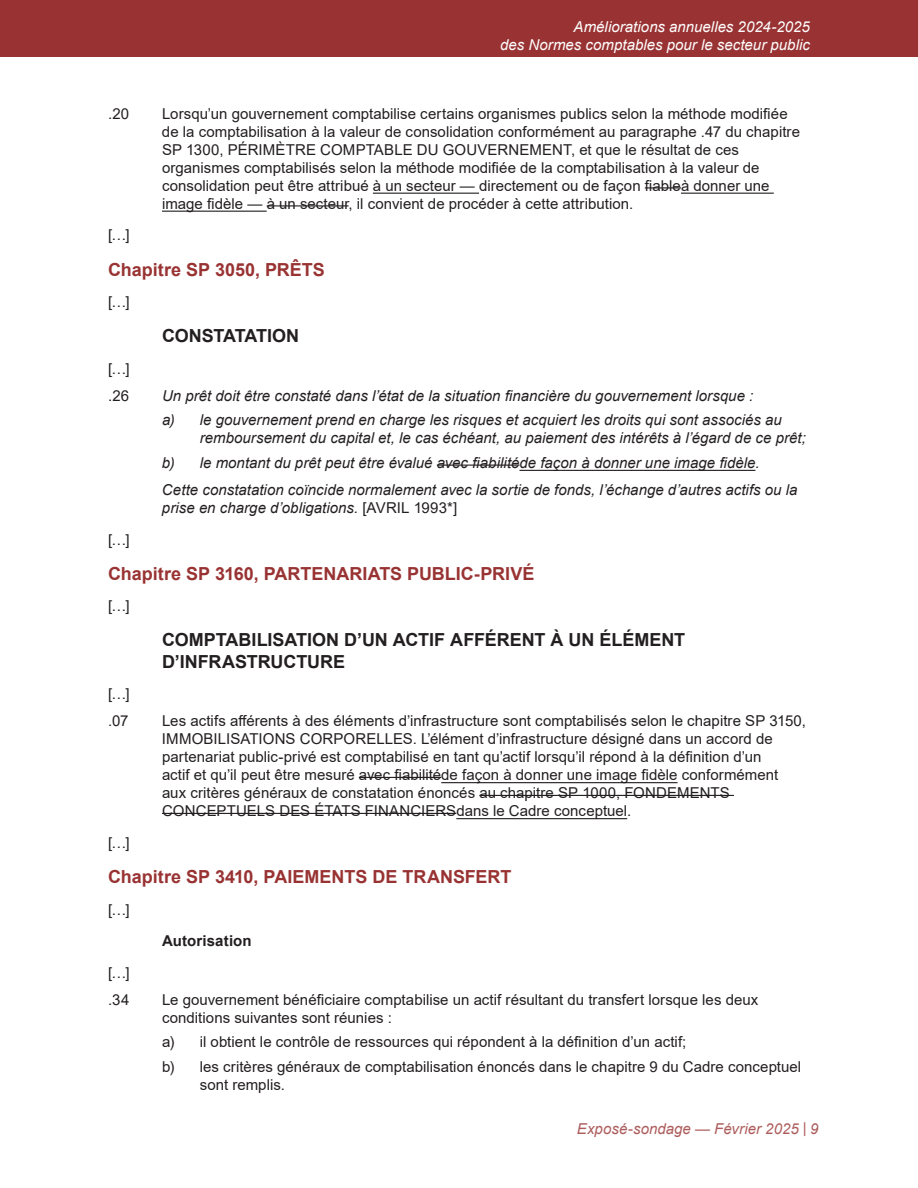
<style>
.page{position:relative;width:918px;height:1188px;background:#fff}
.page>*{position:absolute;margin:0;border:0;box-sizing:border-box;transform-origin:0 0}
.t1{font:700 18px "Arial";color:#933}
.t2{font:700 18px/21.6px "Arial";letter-spacing:-.005em;color:#231f20}
.t3{font:15px/18px "Arial";letter-spacing:.005em;color:#231f20}
.t4{font:italic 15px/18px "Arial";color:#231f20}
.t5{font:italic 15px/18px "Arial";letter-spacing:.005em;color:#fff;text-align:right}
.t6{font:italic 15px "Arial";letter-spacing:.005em;color:#ad5c5c}
.t7{font:700 15px "Arial";letter-spacing:.01em;color:#231f20}
.s1{font-style:normal}
</style>
<div class="page">
<div style="left:0;top:0;width:918px;height:57px;background:#933"></div>
<hr style="left:373px;top:193px;width:106px;height:1px;background:#231f20">
<hr style="left:681px;top:193px;width:93px;height:1px;background:#231f20">
<hr style="left:162px;top:211px;width:105px;height:1px;background:#231f20">
<hr style="left:519px;top:470px;width:236px;height:1px;background:#231f20">
<hr style="left:441px;top:782px;width:237px;height:1px;background:#231f20">
<hr style="left:456px;top:818px;width:171px;height:1px;background:#231f20">
<hr style="left:645px;top:187px;width:36px;height:1px;background:#231f20">
<hr style="left:267px;top:205px;width:82px;height:1px;background:#231f20">
<hr style="left:437px;top:465px;width:82px;height:1px;background:#231f20">
<hr style="left:359px;top:777px;width:82px;height:1px;background:#231f20">
<hr style="left:479px;top:795px;width:255px;height:1px;background:#231f20">
<hr style="left:162px;top:813px;width:294px;height:1px;background:#231f20">
<p class="t5" style="left:500px;top:17px;width:311px">Améliorations annuelles 2024-2025<br>des Normes comptables pour le secteur public</p>
<p class="t3" style="left:108px;top:105px;width:23px">.20</p>
<p class="t3" style="left:162px;top:105px;width:640px">Lorsqu’un gouvernement comptabilise certains organismes publics selon la méthode modifiée de la comptabilisation à la valeur de consolidation conformément au paragraphe .47 du chapitre SP 1300, PÉRIMÈTRE COMPTABLE DU GOUVERNEMENT, et que le résultat de ces organismes comptabilisés selon la méthode modifiée de la comptabilisation à la valeur de consolidation peut être attribué à un secteur — directement ou de façon fiableà donner une image fidèle — à un secteur, il convient de procéder à cette attribution.</p>
<p class="t3" style="left:108px;top:226px;width:23px">[…]</p>
<h4 class="t1" style="left:108px;top:257px;width:218px">Chapitre SP 3050, PRÊTS</h4>
<p class="t3" style="left:108px;top:293px;width:23px">[…]</p>
<p class="t3" style="left:108px;top:359px;width:23px">[…]</p>
<h5 class="t2" style="left:162px;top:325px;width:139px">CONSTATATION</h5>
<p class="t3" style="left:108px;top:386px;width:23px">.26</p>
<p class="t4" style="left:162px;top:387px;width:593px">Un prêt doit être constaté dans l’état de la situation financière du gouvernement lorsque :</p>
<p class="t4" style="left:200px;top:411px;width:608px;text-indent:-38px">a) le gouvernement prend en charge les risques et acquiert les droits qui sont associés au remboursement du capital et, le cas échéant, au paiement des intérêts à l’égard de ce prêt;</p>
<p class="t4" style="left:162px;top:454px;width:599px">b) le montant du prêt peut être évalué avec fiabilitéde façon à donner une image fidèle.</p>
<p class="t4" style="left:162px;top:481px;width:637px">Cette constatation coïncide normalement avec la sortie de fonds, l’échange d’autres actifs ou la prise en charge d’obligations. <span class="s1">[AVRIL 1993*]</span></p>
<p class="t3" style="left:108px;top:530px;width:23px">[…]</p>
<h4 class="t1" style="left:108px;top:561px;width:428px">Chapitre SP 3160, PARTENARIATS PUBLIC-PRIVÉ</h4>
<p class="t3" style="left:108px;top:597px;width:23px">[…]</p>
<p class="t3" style="left:108px;top:685px;width:23px">[…]</p>
<h5 class="t2" style="left:162px;top:629px;width:525px">COMPTABILISATION D’UN ACTIF AFFÉRENT À UN ÉLÉMENT<br>D’INFRASTRUCTURE</h5>
<p class="t3" style="left:108px;top:712px;width:22px">.07</p>
<p class="t3" style="left:162px;top:712px;width:646px">Les actifs afférents à des éléments d’infrastructure sont comptabilisés selon le chapitre SP 3150, IMMOBILISATIONS CORPORELLES. L’élément d’infrastructure désigné dans un accord de partenariat public-privé est comptabilisé en tant qu’actif lorsqu’il répond à la définition d’un<br>actif et qu’il peut être mesuré avec fiabilitéde façon à donner une image fidèle conformément aux critères généraux de constatation énoncés au chapitre SP 1000, FONDEMENTS CONCEPTUELS DES ÉTATS FINANCIERSdans le Cadre conceptuel.</p>
<p class="t3" style="left:108px;top:834px;width:23px">[…]</p>
<h4 class="t1" style="left:108px;top:864px;width:405px">Chapitre SP 3410, PAIEMENTS DE TRANSFERT</h4>
<p class="t3" style="left:108px;top:900px;width:23px">[…]</p>
<p class="t3" style="left:108px;top:963px;width:23px">[…]</p>
<h5 class="t7" style="left:162px;top:930px;width:91px">Autorisation</h5>
<p class="t3" style="left:108px;top:990px;width:23px">.34</p>
<p class="t3" style="left:162px;top:990px;width:598px">Le gouvernement bénéficiaire comptabilise un actif résultant du transfert lorsque les deux conditions suivantes sont réunies :</p>
<p class="t3" style="left:162px;top:1033px;width:526px">a) il obtient le contrôle de ressources qui répondent à la définition d’un actif;</p>
<p class="t3" style="left:200px;top:1058px;width:603px;text-indent:-38px">b) les critères généraux de comptabilisation énoncés dans le chapitre 9 du Cadre conceptuel sont remplis.</p>
<p class="t6" style="left:577px;top:1119px;width:243px">Exposé-sondage — Février 2025 | 9</p>
</div>
